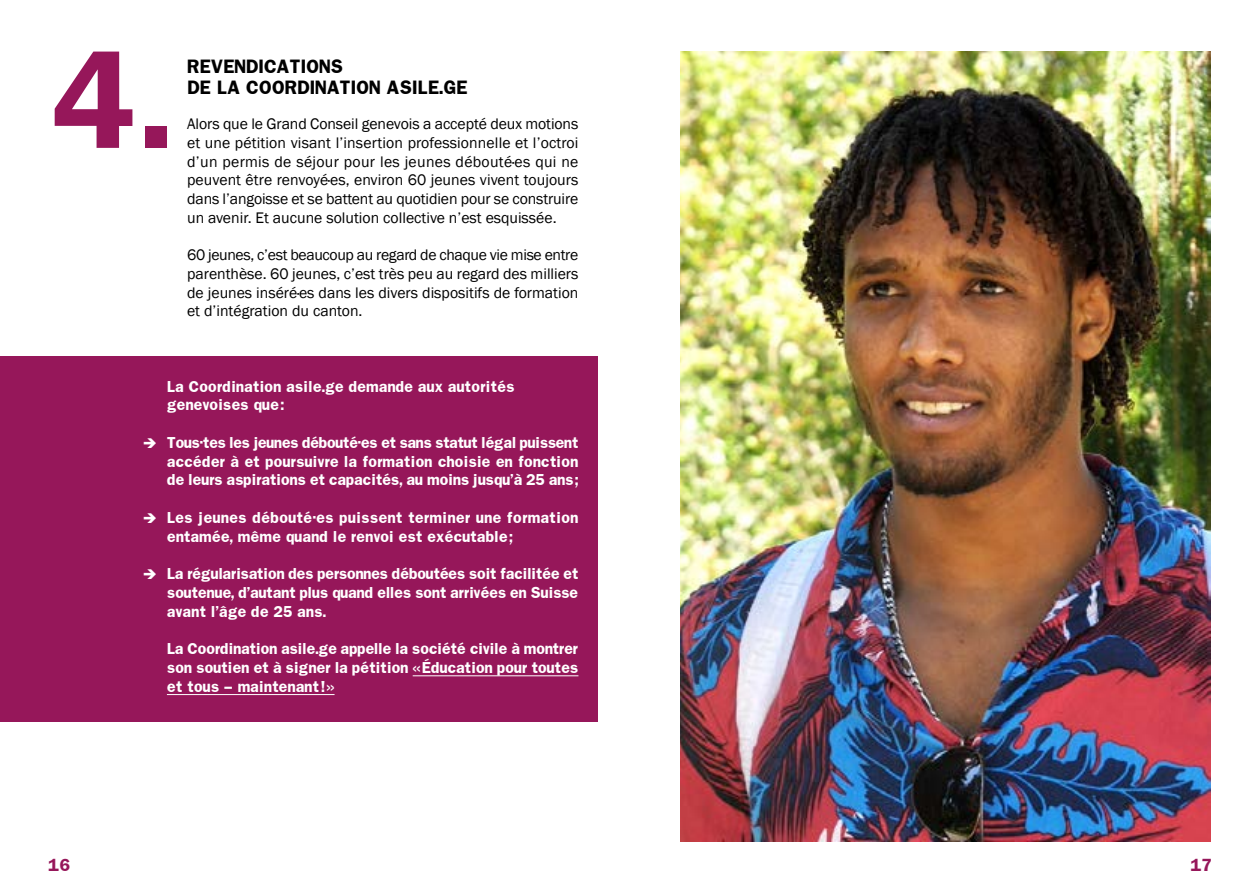
<style>
.page{position:relative;width:1259px;height:893px;background:#fff}
.page>*{position:absolute;margin:0;border:0;box-sizing:border-box;transform-origin:0 0}
.t1{font:700 120px "Franklin";color:#96175a}
.t2{font:700 16.5px/21.6px "Franklin";color:#000}
.t3{font:15.75px/18.8px "Franklin Gothic";color:#000;text-align:justify}
.t4{font:700 15px "Franklin";color:#96175a}
.t5{font:700 13.5px/18.8px "Franklin";letter-spacing:-.01em;color:#fff;text-align:justify}
</style>
<div class="page">
<div style="left:0;top:356px;width:597px;height:366px;background:#96175a"></div>
<hr style="left:413px;top:675px;width:165px;height:1px;background:#fff">
<hr style="left:167px;top:694px;width:167px;height:1px;background:#fff">
<img style="left:680px;top:51px;width:530px;height:791px">
<h1 class="t1" style="left:49px;top:16px;width:125px">4.</h1>
<p class="t2" style="left:187px;top:55px;width:282px">REVENDICATIONS<br>DE LA COORDINATION ASILE.GE</p>
<p class="t3" style="left:187px;top:115px;width:393px">Alors que le Grand Conseil genevois a accepté deux motions et une pétition visant l’insertion professionnelle et l’octroi d’un permis de séjour pour les jeunes débouté·es qui ne peuvent être renvoyé·es, environ 60 jeunes vivent toujours dans l’angoisse et se battent au quotidien pour se construire un avenir. Et aucune solution collective n’est esquissée.</p>
<p class="t3" style="left:187px;top:246px;width:393px">60 jeunes, c’est beaucoup au regard de chaque vie mise entre parenthèse. 60 jeunes, c’est très peu au regard des milliers de jeunes inséré·es dans les divers dispositifs de formation et d’intégration du canton.</p>
<p class="t5" style="left:167px;top:376px;width:349px">La Coordination asile.ge demande aux autorités genevoises que:</p>
<p class="t5" style="left:167px;top:433px;width:413px;text-indent:-24px">➔ Tous·tes les jeunes débouté·es et sans statut légal puissent accéder à et poursuivre la formation choisie en fonction de leurs aspirations et capacités, au moins jusqu’à 25 ans;</p>
<p class="t5" style="left:167px;top:508px;width:413px;text-indent:-24px">➔ Les jeunes débouté·es puissent terminer une formation entamée, même quand le renvoi est exécutable;</p>
<p class="t5" style="left:167px;top:564px;width:413px;text-indent:-24px">➔ La régularisation des personnes déboutées soit facilitée et soutenue, d’autant plus quand elles sont arrivées en Suisse avant l’âge de 25 ans.</p>
<p class="t5" style="left:167px;top:639px;width:413px">La Coordination asile.ge appelle la société civile à montrer son soutien et à signer la pétition «Éducation pour toutes et tous – maintenant!»</p>
<p class="t4" style="left:48px;top:854px;width:24px">16</p>
<p class="t4" style="left:1190px;top:854px;width:23px">17</p>
</div>
